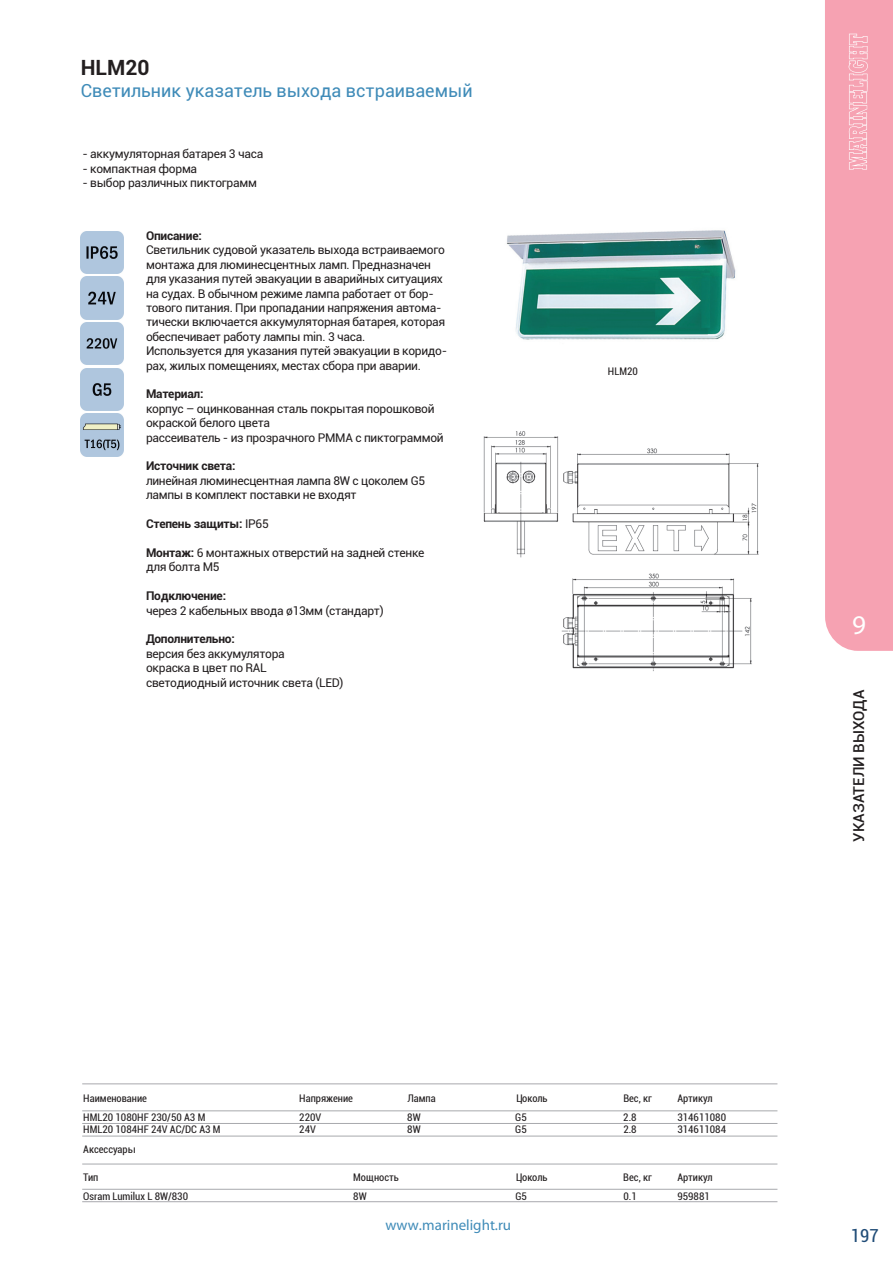
<style>
.page{position:relative;width:893px;height:1263px;background:#fff}
.page>*{position:absolute;margin:0;border:0;box-sizing:border-box;transform-origin:0 0}
.t1{font:27px "Myriad Pro";color:#fff}
.t2{font:700 21px "Roboto";color:#231f20}
.t3{font:18px "Roboto";color:#3f8bb8}
.t4{font:condensed 18px "Roboto";color:#204c77}
.t5{font:15px "Myriad Pro";color:#3f8bb8}
.t6{font:500 15px "Roboto";color:#231f20}
.t7{font:12px/14.4px "Roboto";letter-spacing:-.025em;color:#231f20}
.t8{font:700 12px "Roboto";letter-spacing:-.02em;color:#231f20}
.t9{font:condensed 10.5px "Roboto";color:#231f20}
.s1{font-weight:400}
.s2{font-weight:700}
</style>
<div class="page">
<div style="left:825px;top:0;width:68px;height:651px;background:#f6a2b2"></div>
<hr style="left:82px;top:1110px;width:695px;height:1px;background:#a8a9ad">
<hr style="left:82px;top:1164px;width:695px;height:1px;background:#a8a9ad">
<hr style="left:82px;top:1083px;width:695px;height:1px;background:#a8a9ad">
<hr style="left:82px;top:1136px;width:695px;height:1px;background:#a8a9ad">
<hr style="left:82px;top:1189px;width:695px;height:1px;background:#a8a9ad">
<hr style="left:82px;top:1201px;width:695px;height:1px;background:#a8a9ad">
<hr style="left:82px;top:1123px;width:695px;height:1px;background:#a8a9ad">
<img style="left:507px;top:230px;width:229px;height:110px">
<img style="left:483px;top:431px;width:276px;height:241px">
<img style="left:81px;top:231px;width:42px;height:43px">
<img style="left:81px;top:277px;width:42px;height:42px">
<img style="left:81px;top:322px;width:42px;height:43px">
<img style="left:81px;top:368px;width:42px;height:43px">
<img style="left:81px;top:414px;width:42px;height:42px">
<h2 class="t2" style="left:81px;top:53px;width:70px">HLM20</h2>
<h3 class="t3" style="left:81px;top:78px;width:393px">Светильник указатель выхода встраиваемый</h3>
<p class="t7" style="left:83px;top:146px;width:182px">- аккумуляторная батарея 3 часа</p>
<p class="t7" style="left:83px;top:161px;width:116px">- компактная форма</p>
<p class="t7" style="left:83px;top:175px;width:176px">- выбор различных пиктограмм</p>
<p class="t8" style="left:146px;top:227px;width:57px">Описание:</p>
<p class="t7" style="left:146px;top:243px;width:303px">Светильник судовой указатель выхода встраиваемого монтажа для люминесцентных ламп. Предназначен для указания путей эвакуации в аварийных ситуациях на судах. В обычном режиме лампа работает от бор&shy;тового питания. При пропадании напряжения автома&shy;тически включается аккумуляторная батарея, которая обеспечивает работу лампы min. 3 часа.<br>Используется для указания путей эвакуации в коридо&shy;рах, жилых помещениях, местах сбора при аварии.</p>
<p class="t8" style="left:146px;top:386px;width:59px">Материал:</p>
<p class="t7" style="left:146px;top:401px;width:299px">корпус – оцинкованная сталь покрытая порошковой окраской белого цвета<br>рассеиватель - из прозрачного PMMA с пиктограммой</p>
<p class="t8" style="left:146px;top:458px;width:91px">Источник света:</p>
<p class="t7" style="left:146px;top:473px;width:281px">линейная люминесцентная лампа 8W c цоколем G5 лампы в комплект поставки не входят</p>
<p class="t8" style="left:146px;top:515px;width:124px">Степень защиты: <span class="s1">IP65</span></p>
<p class="t7" style="left:146px;top:545px;width:280px"><span class="s2">Монтаж:</span> 6 монтажных отверстий на задней стенке для болта М5</p>
<p class="t8" style="left:146px;top:587px;width:82px">Подключение:</p>
<p class="t7" style="left:146px;top:603px;width:239px">через 2 кабельных ввода ø13мм (стандарт)</p>
<p class="t8" style="left:146px;top:630px;width:90px">Дополнительно:</p>
<p class="t7" style="left:146px;top:646px;width:199px">версия без аккумулятора<br>окраска в цвет по RAL светодиодный источник света (LED)</p>
<p class="t9" style="left:608px;top:364px;width:31px">HLM20</p>
<p class="t9" style="left:83px;top:1091px;width:65px">Наименование</p>
<p class="t9" style="left:299px;top:1091px;width:55px">Напряжение</p>
<p class="t9" style="left:407px;top:1091px;width:30px">Лампа</p>
<p class="t9" style="left:515px;top:1091px;width:34px">Цоколь</p>
<p class="t9" style="left:623px;top:1091px;width:30px">Вес, кг</p>
<p class="t9" style="left:677px;top:1091px;width:37px">Артикул</p>
<p class="t9" style="left:83px;top:1109px;width:124px">HML20 1080HF 230/50 A3 M</p>
<p class="t9" style="left:299px;top:1109px;width:24px">220V</p>
<p class="t9" style="left:407px;top:1109px;width:15px">8W</p>
<p class="t9" style="left:515px;top:1109px;width:13px">G5</p>
<p class="t9" style="left:623px;top:1109px;width:15px">2.8</p>
<p class="t9" style="left:677px;top:1109px;width:50px">314611080</p>
<p class="t9" style="left:83px;top:1122px;width:139px">HML20 1084HF 24V AC/DC A3 M</p>
<p class="t9" style="left:299px;top:1122px;width:18px">24V</p>
<p class="t9" style="left:407px;top:1122px;width:15px">8W</p>
<p class="t9" style="left:515px;top:1122px;width:13px">G5</p>
<p class="t9" style="left:623px;top:1122px;width:15px">2.8</p>
<p class="t9" style="left:677px;top:1122px;width:50px">314611084</p>
<p class="t9" style="left:83px;top:1142px;width:53px">Аксессуары</p>
<p class="t9" style="left:83px;top:1170px;width:17px">Тип</p>
<p class="t9" style="left:353px;top:1170px;width:47px">Мощность</p>
<p class="t9" style="left:515px;top:1170px;width:34px">Цоколь</p>
<p class="t9" style="left:623px;top:1170px;width:30px">Вес, кг</p>
<p class="t9" style="left:677px;top:1170px;width:37px">Артикул</p>
<p class="t9" style="left:83px;top:1188px;width:106px">Osram Lumilux L 8W/830</p>
<p class="t9" style="left:353px;top:1188px;width:15px">8W</p>
<p class="t9" style="left:515px;top:1188px;width:13px">G5</p>
<p class="t9" style="left:623px;top:1188px;width:15px">0.1</p>
<p class="t9" style="left:677px;top:1188px;width:34px">959881</p>
<p class="t5" style="left:385px;top:1216px;width:127px">www.marinelight.ru</p>
<h1 class="t1" style="left:852px;top:608px;width:15px">9</h1>
<p class="t6" style="left:848px;top:842px;width:154px;rotate:-90deg">УКАЗАТЕЛИ ВЫХОДА</p>
<h3 class="t4" style="left:851px;top:1223px;width:29px">197</h3>
</div>
